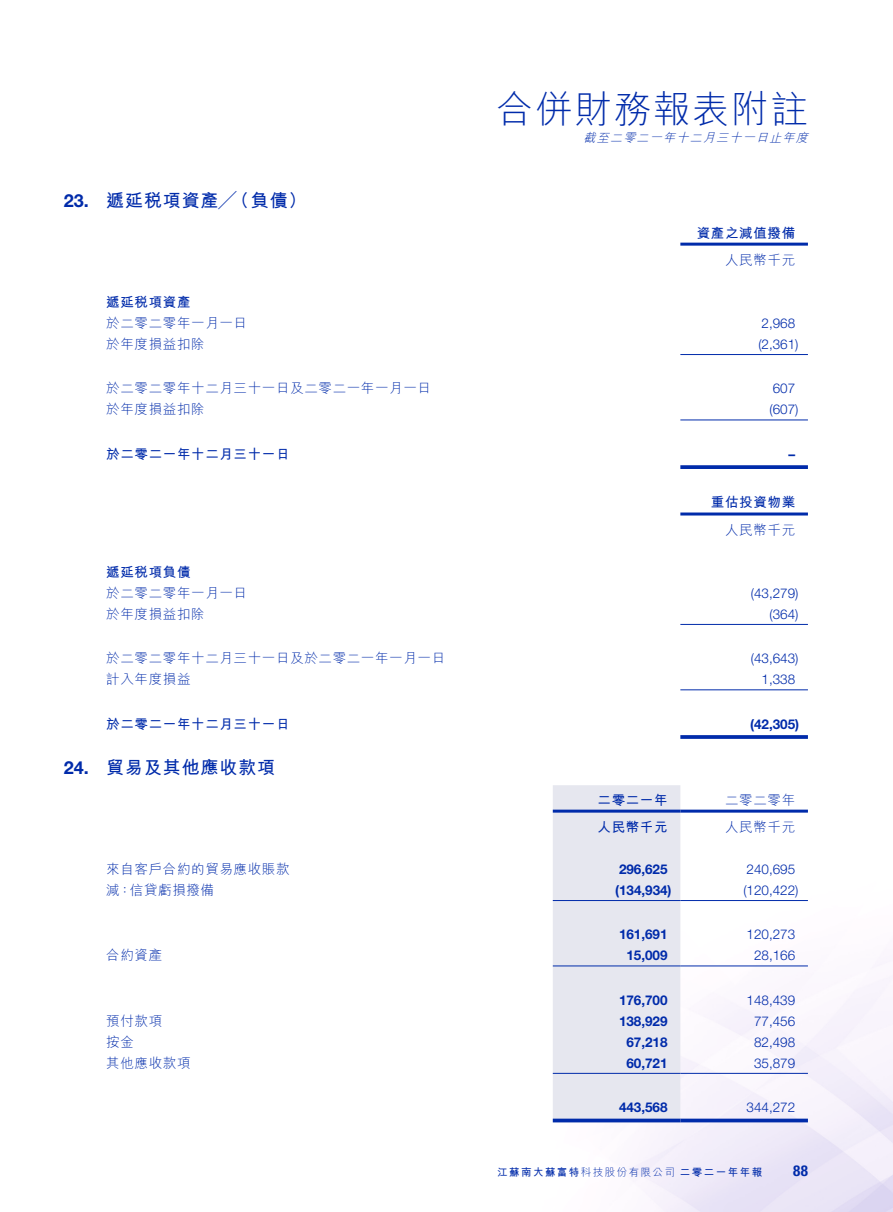
<style>
.page{position:relative;width:893px;height:1212px;background:#fff}
.page>*{position:absolute;margin:0;border:0;box-sizing:border-box;transform-origin:0 0}
.t1{font:300 37.5px "M Hei HK";letter-spacing:.045em;color:#002baa}
.t2{font:700 18px "M Hei HK";letter-spacing:.05em;color:#002baa}
.t3{font:700 18px "Helvetica Neue LT Std";color:#002baa}
.t4{font:700 condensed 15px "Helvetica Neue LT Std";color:#002baa}
.t5{font:300 13.5px "M Hei HK";letter-spacing:.05em;color:#002baa}
.t6{font:300 13.5px "Helvetica Neue LT Std";color:#002baa}
.t7{font:700 13.5px "Helvetica Neue LT Std";color:#002baa}
.t8{font:700 13.5px "M Hei HK";letter-spacing:.05em;color:#002baa}
.t9{font:italic 300 12px "M Hei HK";color:#002baa}
.t10{font:300 10.5px "M Hei HK";letter-spacing:.14em;color:#002baa}
.t11{font:700 10.5px "M Hei HK";letter-spacing:.14em;color:#002baa}
.s1{font-weight:700}
</style>
<div class="page">
<hr style="left:680px;top:243px;width:128px;height:3px;background:#002baa">
<hr style="left:680px;top:354px;width:128px;height:1px;background:#002baa">
<hr style="left:680px;top:420px;width:128px;height:1px;background:#002baa">
<svg style="left:680px;top:465px;width:128px;height:4px"></svg>
<hr style="left:680px;top:512px;width:128px;height:3px;background:#002baa">
<hr style="left:680px;top:624px;width:128px;height:1px;background:#002baa">
<hr style="left:680px;top:689px;width:128px;height:1px;background:#002baa">
<svg style="left:680px;top:735px;width:128px;height:4px"></svg>
<div style="left:553px;top:785px;width:127px;height:333px;background:#e6e7ef"></div>
<hr style="left:553px;top:810px;width:127px;height:3px;background:#002baa">
<hr style="left:680px;top:810px;width:128px;height:3px;background:#002baa">
<hr style="left:553px;top:900px;width:127px;height:1px;background:#002baa">
<hr style="left:680px;top:900px;width:128px;height:1px;background:#002baa">
<hr style="left:553px;top:965px;width:127px;height:1px;background:#002baa">
<hr style="left:680px;top:965px;width:128px;height:1px;background:#002baa">
<hr style="left:553px;top:1073px;width:127px;height:1px;background:#002baa">
<hr style="left:680px;top:1073px;width:128px;height:1px;background:#002baa">
<svg style="left:553px;top:1118px;width:127px;height:4px"></svg>
<svg style="left:680px;top:1118px;width:128px;height:4px"></svg>
<h2 class="t3" style="left:64px;top:190px;width:26px">23.</h2>
<h2 class="t2" style="left:106px;top:188px;width:202px">遞延稅項資產╱（負債(</h2>
<p class="t8" style="left:106px;top:292px;width:86px">遞延稅項資產</p>
<p class="t5" style="left:106px;top:316px;width:142px">於二零二零年一月一日</p>
<p class="t5" style="left:106px;top:337px;width:100px">於年度損益扣除</p>
<p class="t5" style="left:106px;top:381px;width:326px">於二零二零年十二月三十一日及二零二一年一月一日</p>
<p class="t5" style="left:106px;top:402px;width:100px">於年度損益扣除</p>
<p class="t8" style="left:106px;top:444px;width:185px">於二零二一年十二月三十一日</p>
<h2 class="t3" style="left:64px;top:757px;width:26px">24.</h2>
<p class="t8" style="left:106px;top:562px;width:86px">遞延稅項負債</p>
<p class="t5" style="left:106px;top:586px;width:142px">於二零二零年一月一日</p>
<p class="t5" style="left:106px;top:607px;width:100px">於年度損益扣除</p>
<p class="t5" style="left:106px;top:651px;width:340px">於二零二零年十二月三十一日及於二零二一年一月一日</p>
<p class="t5" style="left:106px;top:672px;width:86px">計入年度損益</p>
<p class="t8" style="left:106px;top:714px;width:185px">於二零二一年十二月三十一日</p>
<h2 class="t2" style="left:106px;top:755px;width:170px">貿易及其他應收款項</h2>
<p class="t5" style="left:106px;top:862px;width:185px">來自客戶合約的貿易應收賬款</p>
<p class="t5" style="left:106px;top:883px;width:109px">減：信貸虧損撥備</p>
<p class="t5" style="left:106px;top:948px;width:57px">合約資產</p>
<p class="t5" style="left:106px;top:1014px;width:57px">預付款項</p>
<p class="t5" style="left:106px;top:1035px;width:29px">按金</p>
<p class="t5" style="left:106px;top:1056px;width:86px">其他應收款項</p>
<h1 class="t1" style="left:496px;top:90px;width:313px">合併財務報表附註</h1>
<p class="t9" style="left:583px;top:132px;width:229px">截至二零二一年十二月三十一日止年度</p>
<p class="t8" style="left:697px;top:223px;width:100px">資產之減值撥備</p>
<p class="t5" style="left:725px;top:253px;width:72px">人民幣千元</p>
<p class="t6" style="left:761px;top:315px;width:35px">2,968</p>
<p class="t6" style="left:758px;top:336px;width:42px">)2,361(</p>
<p class="t6" style="left:773px;top:380px;width:24px">607</p>
<p class="t6" style="left:769px;top:401px;width:30px">)607(</p>
<p class="t7" style="left:788px;top:446px;width:8px">–</p>
<p class="t8" style="left:711px;top:493px;width:86px">重估投資物業</p>
<p class="t5" style="left:725px;top:523px;width:72px">人民幣千元</p>
<p class="t6" style="left:751px;top:585px;width:49px">)43,279(</p>
<p class="t6" style="left:769px;top:606px;width:30px">)364(</p>
<p class="t6" style="left:751px;top:650px;width:49px">)43,643(</p>
<p class="t6" style="left:761px;top:671px;width:35px">1,338</p>
<p class="t7" style="left:750px;top:715px;width:51px">)42,305(</p>
<p class="t8" style="left:597px;top:790px;width:72px">二零二一年</p>
<p class="t5" style="left:725px;top:793px;width:72px">二零二零年</p>
<p class="t8" style="left:597px;top:817px;width:72px">人民幣千元</p>
<p class="t5" style="left:725px;top:820px;width:72px">人民幣千元</p>
<p class="t7" style="left:619px;top:861px;width:50px">296,625</p>
<p class="t6" style="left:747px;top:861px;width:50px">240,695</p>
<p class="t7" style="left:615px;top:882px;width:58px">)134,934(</p>
<p class="t6" style="left:743px;top:882px;width:57px">)120,422(</p>
<p class="t7" style="left:619px;top:926px;width:50px">161,691</p>
<p class="t6" style="left:747px;top:926px;width:50px">120,273</p>
<p class="t7" style="left:626px;top:947px;width:43px">15,009</p>
<p class="t6" style="left:754px;top:947px;width:43px">28,166</p>
<p class="t7" style="left:619px;top:991px;width:50px">176,700</p>
<p class="t6" style="left:747px;top:992px;width:50px">148,439</p>
<p class="t7" style="left:619px;top:1012px;width:50px">138,929</p>
<p class="t6" style="left:754px;top:1013px;width:43px">77,456</p>
<p class="t7" style="left:626px;top:1033px;width:43px">67,218</p>
<p class="t6" style="left:754px;top:1034px;width:43px">82,498</p>
<p class="t7" style="left:626px;top:1054px;width:43px">60,721</p>
<p class="t6" style="left:754px;top:1055px;width:43px">35,879</p>
<p class="t7" style="left:619px;top:1099px;width:50px">443,568</p>
<p class="t6" style="left:747px;top:1099px;width:50px">344,272</p>
<p class="t10" style="left:497px;top:1167px;width:179px"><span class="s1">江蘇南大蘇富特</span>科技股份有限公司</p>
<p class="t11" style="left:680px;top:1165px;width:84px">二零二一年年報</p>
<p class="t4" style="left:793px;top:1161px;width:16px">88</p>
</div>
